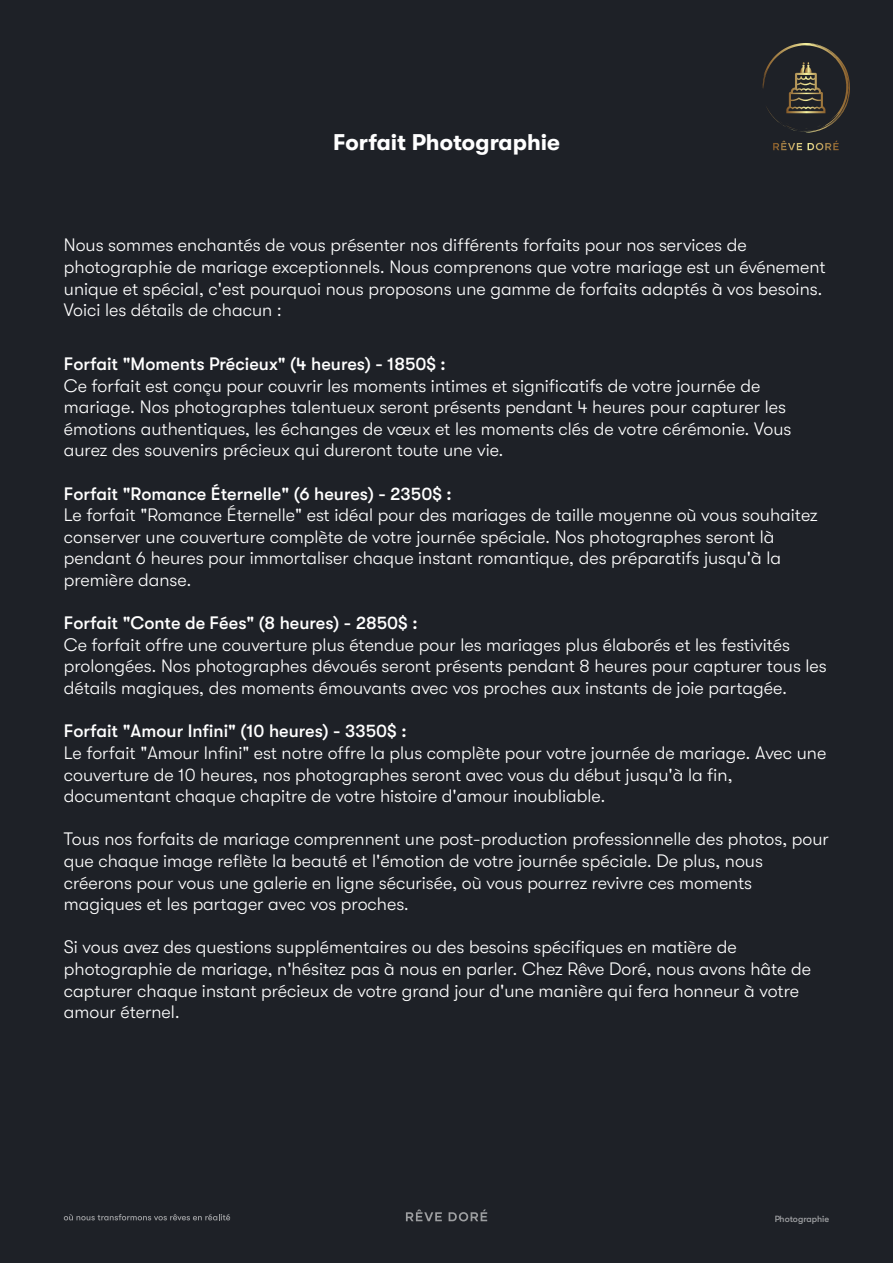
<style>
.page{position:relative;width:893px;height:1263px;background:#1e2127}
.page>*{position:absolute;margin:0;border:0;box-sizing:border-box;transform-origin:0 0}
.t1{font:700 22.65px "GT Walsheim Pro";color:#fff}
.t2{font:300 18px/21.6px "GT Walsheim Pro";color:#fff}
.t3{font:500 18px "GT Walsheim Pro";color:#fff}
.t4{font:500 9px "GT Walsheim Pro";color:#fff}
</style>
<div class="page">
<svg style="left:773px;top:141px;width:66px;height:9px"></svg>
<svg style="left:762px;top:43px;width:84px;height:88px"></svg>
<svg style="left:64px;top:1214px;width:166px;height:6px"></svg>
<svg style="left:406px;top:1209px;width:81px;height:12px"></svg>
<p class="t1" style="left:333px;top:130px;width:228px">Forfait Photographie</p>
<p class="t2" style="left:64px;top:234px;width:763px">Nous sommes enchantés de vous présenter nos différents forfaits pour nos services de photographie de mariage exceptionnels. Nous comprenons que votre mariage est un événement unique et spécial, c'est pourquoi nous proposons une gamme de forfaits adaptés à vos besoins.<br>Voici les détails de chacun :</p>
<p class="t3" style="left:64px;top:354px;width:383px">Forfait "Moments Précieux" (4 heures) - 1850$ :</p>
<p class="t2" style="left:64px;top:375px;width:729px">Ce forfait est conçu pour couvrir les moments intimes et significatifs de votre journée de mariage. Nos photographes talentueux seront présents pendant 4 heures pour capturer les émotions authentiques, les échanges de vœux et les moments clés de votre cérémonie. Vous aurez des souvenirs précieux qui dureront toute une vie.</p>
<p class="t3" style="left:64px;top:483px;width:389px">Forfait "Romance Éternelle" (6 heures) - 2350$ :</p>
<p class="t2" style="left:64px;top:504px;width:755px">Le forfait "Romance Éternelle" est idéal pour des mariages de taille moyenne où vous souhaitez conserver une couverture complète de votre journée spéciale. Nos photographes seront là pendant 6 heures pour immortaliser chaque instant romantique, des préparatifs jusqu'à la première danse.</p>
<p class="t3" style="left:64px;top:613px;width:355px">Forfait "Conte de Fées" (8 heures) - 2850$ :</p>
<p class="t2" style="left:64px;top:634px;width:764px">Ce forfait offre une couverture plus étendue pour les mariages plus élaborés et les festivités prolongées. Nos photographes dévoués seront présents pendant 8 heures pour capturer tous les détails magiques, des moments émouvants avec vos proches aux instants de joie partagée.</p>
<p class="t3" style="left:64px;top:721px;width:344px">Forfait "Amour Infini" (10 heures) - 3350$ :</p>
<p class="t2" style="left:64px;top:742px;width:764px">Le forfait "Amour Infini" est notre offre la plus complète pour votre journée de mariage. Avec une couverture de 10 heures, nos photographes seront avec vous du début jusqu'à la fin, documentant chaque chapitre de votre histoire d'amour inoubliable.</p>
<p class="t2" style="left:64px;top:828px;width:766px">Tous nos forfaits de mariage comprennent une post-production professionnelle des photos, pour que chaque image reflète la beauté et l'émotion de votre journée spéciale. De plus, nous créerons pour vous une galerie en ligne sécurisée, où vous pourrez revivre ces moments magiques et les partager avec vos proches.</p>
<p class="t2" style="left:64px;top:936px;width:749px">Si vous avez des questions supplémentaires ou des besoins spécifiques en matière de photographie de mariage, n'hésitez pas à nous en parler. Chez Rêve Doré, nous avons hâte de capturer chaque instant précieux de votre grand jour d'une manière qui fera honneur à votre amour éternel.</p>
<p class="t4" style="left:774px;top:1213px;width:56px">Photographie</p>
</div>
